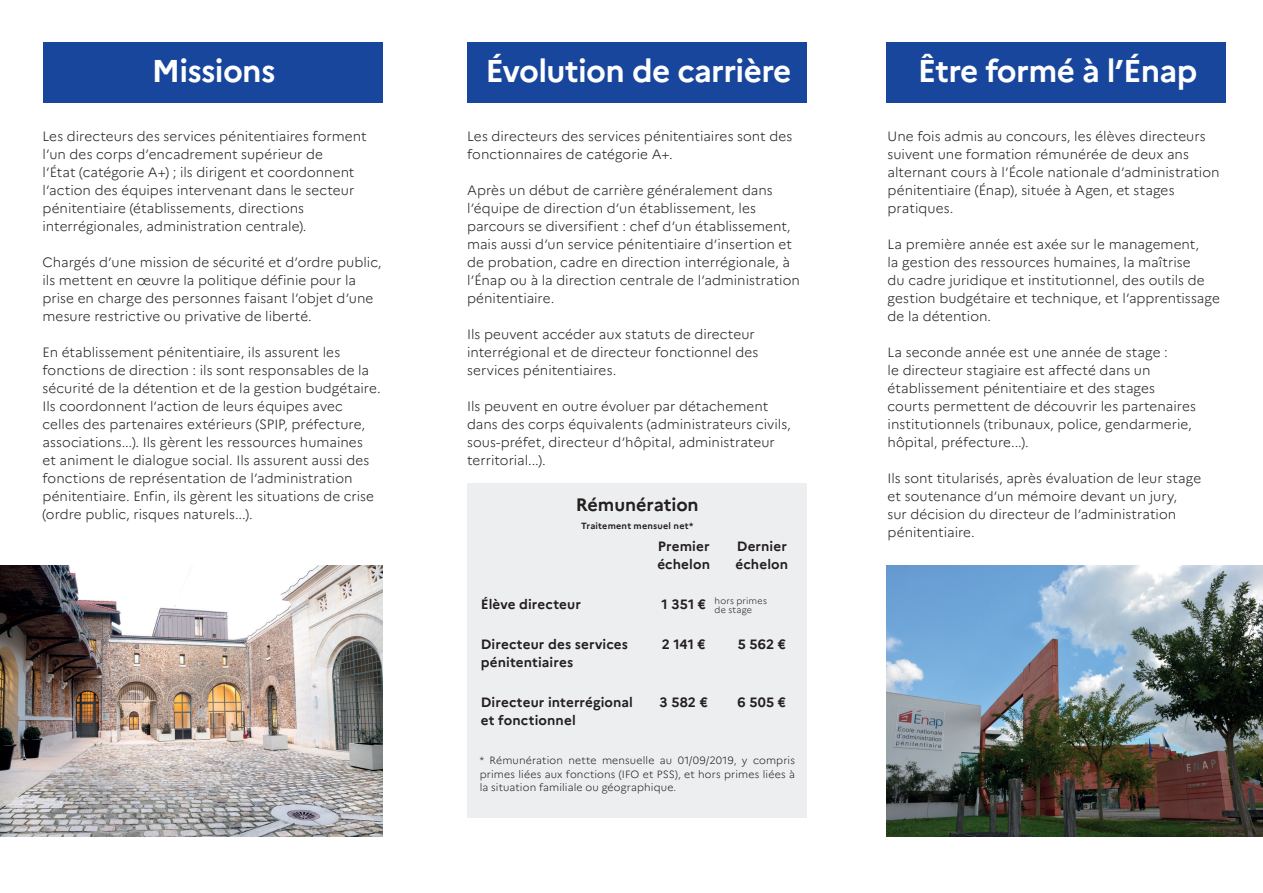
<style>
.page{position:relative;width:1263px;height:893px;background:#fff}
.page>*{position:absolute;margin:0;border:0;box-sizing:border-box;transform-origin:0 0}
.t1{font:700 31.5px "Marianne";letter-spacing:-.02em;color:#fff}
.t2{font:700 18px "Marianne";letter-spacing:-.005em;color:#231f20}
.t3{font:300 13.5px/18px "Marianne";color:#231f20}
.t4{font:700 13.5px/18px "Marianne";letter-spacing:.01em;color:#231f20}
.t5{font:300 10.5px/13.5px "Marianne";letter-spacing:.01em;color:#231f20;text-align:justify}
.t6{font:700 9px "Marianne";letter-spacing:.025em;color:#231f20}
.t7{font:300 9px/9px "Marianne";letter-spacing:.02em;color:#231f20}
</style>
<div class="page">
<div style="left:43px;top:43px;width:339px;height:60px;background:#18469d"></div>
<div style="left:467px;top:43px;width:340px;height:60px;background:#18469d"></div>
<div style="left:886px;top:43px;width:340px;height:60px;background:#18469d"></div>
<img style="left:886px;top:565px;width:377px;height:271px">
<img style="left:0;top:566px;width:382px;height:270px">
<div style="left:467px;top:483px;width:340px;height:334px;background:#edeeef"></div>
<h1 class="t1" style="left:152px;top:52px;width:125px">Missions</h1>
<h1 class="t1" style="left:486px;top:52px;width:307px">Évolution de carrière</h1>
<h1 class="t1" style="left:918px;top:52px;width:281px">Être formé à l’Énap</h1>
<p class="t3" style="left:43px;top:127px;width:326px">Les directeurs des services pénitentiaires forment l’un des corps d’encadrement supérieur de<br>l’État (catégorie A+) ; ils dirigent et coordonnent l’action des équipes intervenant dans le secteur pénitentiaire (établissements, directions interrégionales, administration centrale).</p>
<p class="t3" style="left:43px;top:253px;width:341px">Chargés d’une mission de sécurité et d’ordre public, ils mettent en œuvre la politique définie pour la prise en charge des personnes faisant l’objet d’une mesure restrictive ou privative de liberté.</p>
<p class="t3" style="left:43px;top:343px;width:340px">En établissement pénitentiaire, ils assurent les fonctions de direction : ils sont responsables de la sécurité de la détention et de la gestion budgétaire.<br>Ils coordonnent l’action de leurs équipes avec celles des partenaires extérieurs (SPIP, préfecture, associations...). Ils gèrent les ressources humaines<br>et animent le dialogue social. Ils assurent aussi des fonctions de représentation de l’administration pénitentiaire. Enfin, ils gèrent les situations de crise (ordre public, risques naturels...).</p>
<p class="t3" style="left:467px;top:127px;width:327px">Les directeurs des services pénitentiaires sont des fonctionnaires de catégorie A+.</p>
<p class="t3" style="left:467px;top:181px;width:334px">Après un début de carrière généralement dans l’équipe de direction d’un établissement, les parcours se diversifient : chef d’un établissement, mais aussi d’un service pénitentiaire d’insertion et de probation, cadre en direction interrégionale, à l’Énap ou à la direction centrale de l’administration pénitentiaire.</p>
<p class="t3" style="left:467px;top:325px;width:293px">Ils peuvent accéder aux statuts de directeur interrégional et de directeur fonctionnel des services pénitentiaires.</p>
<p class="t3" style="left:467px;top:397px;width:325px">Ils peuvent en outre évoluer par détachement dans des corps équivalents (administrateurs civils, sous-préfet, directeur d’hôpital, administrateur territorial...).</p>
<h2 class="t2" style="left:576px;top:493px;width:125px">Rémunération</h2>
<p class="t6" style="left:581px;top:520px;width:113px">Traitement mensuel net*</p>
<p class="t4" style="left:657px;top:537px;width:54px">Premier échelon</p>
<p class="t4" style="left:735px;top:537px;width:54px">Dernier échelon</p>
<p class="t4" style="left:481px;top:595px;width:102px">Élève directeur</p>
<p class="t4" style="left:661px;top:595px;width:46px">1 351 €</p>
<p class="t4" style="left:481px;top:635px;width:149px">Directeur des services pénitentiaires</p>
<p class="t4" style="left:662px;top:635px;width:45px">2 141 €</p>
<p class="t4" style="left:738px;top:635px;width:50px">5 562 €</p>
<p class="t4" style="left:481px;top:693px;width:154px">Directeur interrégional et fonctionnel</p>
<p class="t4" style="left:660px;top:693px;width:50px">3 582 €</p>
<p class="t4" style="left:738px;top:693px;width:50px">6 505 €</p>
<p class="t5" style="left:480px;top:754px;width:317px">* Rémunération nette mensuelle au 01/09/2019, y compris primes liées aux fonctions (IFO et PSS), et hors primes liées à la situation familiale ou géographique.</p>
<p class="t7" style="left:714px;top:597px;width:54px">hors primes de stage</p>
<p class="t3" style="left:887px;top:127px;width:333px">Une fois admis au concours, les élèves directeurs suivent une formation rémunérée de deux ans alternant cours à l’École nationale d’administration pénitentiaire (Énap), située à Agen, et stages pratiques.</p>
<p class="t3" style="left:887px;top:235px;width:334px">La première année est axée sur le management,<br>la gestion des ressources humaines, la maîtrise<br>du cadre juridique et institutionnel, des outils de gestion budgétaire et technique, et l’apprentissage de la détention.</p>
<p class="t3" style="left:887px;top:343px;width:310px">La seconde année est une année de stage :<br>le directeur stagiaire est affecté dans un établissement pénitentiaire et des stages courts permettent de découvrir les partenaires institutionnels (tribunaux, police, gendarmerie, hôpital, préfecture...).</p>
<p class="t3" style="left:887px;top:469px;width:315px">Ils sont titularisés, après évaluation de leur stage et soutenance d’un mémoire devant un jury,<br>sur décision du directeur de l’administration pénitentiaire.</p>
</div>
